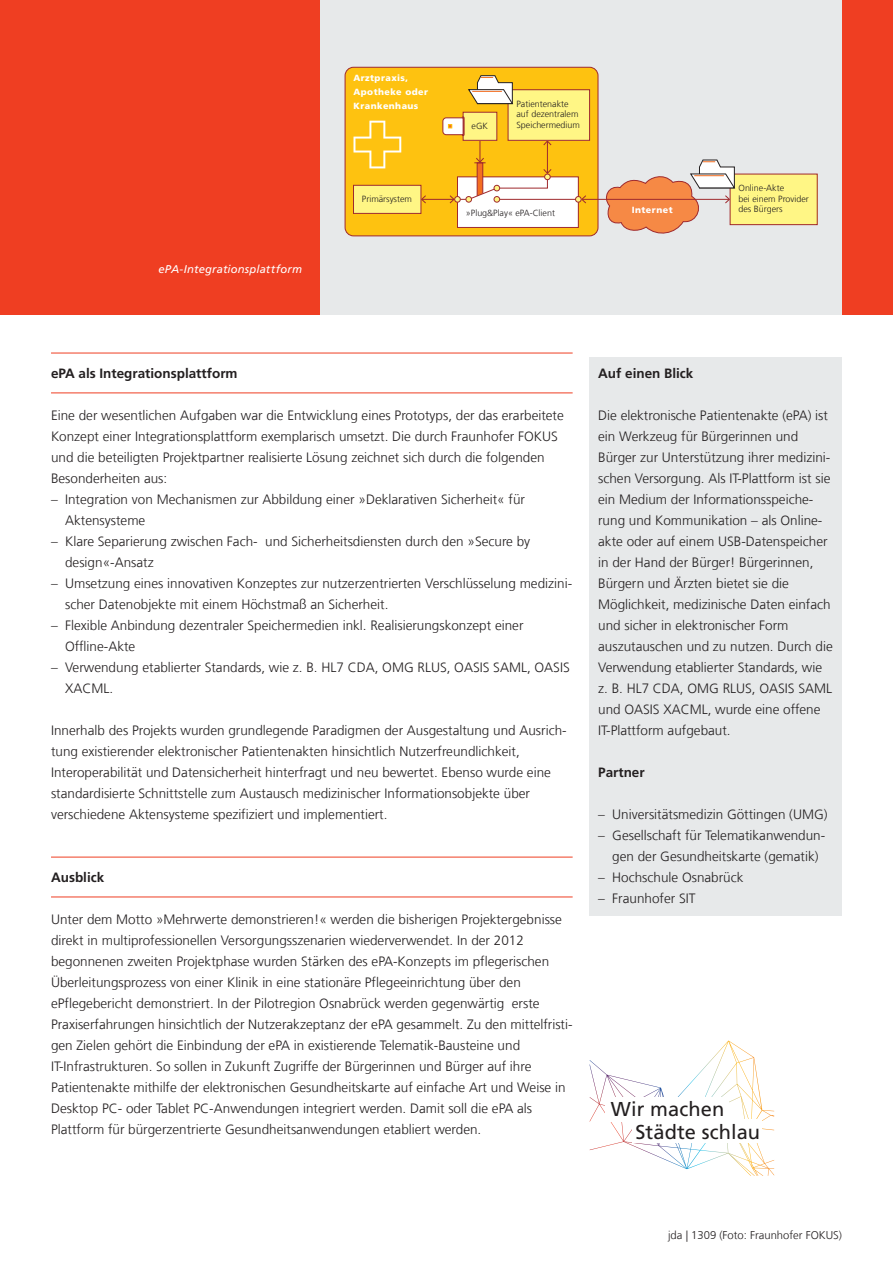
<style>
.page{position:relative;width:893px;height:1263px;background:#fff}
.page>*{position:absolute;margin:0;border:0;box-sizing:border-box;transform-origin:0 0}
.t1{font:20.1px/22.6px "Frutiger LT Com";letter-spacing:.005em;color:#231f20}
.Running_text{font:300 13.5px/21px "Frutiger LT Com";color:#231f20}
.Running_text_without{font:300 13.5px/21px "Frutiger LT Com";color:#231f20}
.Subheadline_1__level{font:700 13.5px "Frutiger LT Com";color:#231f20}
.Subheadline_2__level{font:700 13.5px "Frutiger LT Com";color:#231f20}
.Copyright{font:300 11.25px "Frutiger LT Com";color:#231f20}
.Picture_caption_WHIT{font:italic 11.25px "Frutiger LT Com";letter-spacing:.015em;color:#fff}
.t2{font:300 8.85px/10.6px "Frutiger LT Com";color:#231f20}
.t3{font:900 8.85px/14px "Frutiger LT Com";letter-spacing:.05em;color:#fff}
</style>
<div class="page">
<div style="left:0;top:0;width:893px;height:315px;background:#ef3e22"></div>
<div style="left:320px;top:0;width:522px;height:315px;background:#e7e9ea"></div>
<div style="left:345px;top:67px;width:253px;height:169px;background:#fec210;border-radius:8px"></div>
<div style="left:345px;top:67px;width:253px;height:169px;border:1px solid #9f292d;border-radius:8px"></div>
<hr style="left:422px;top:199px;width:32px;height:1px;background:#9f292d">
<svg style="left:421px;top:195px;width:5px;height:8px"></svg>
<hr style="left:582px;top:199px;width:147px;height:1px;background:#9f292d">
<hr style="left:547px;top:141px;width:1px;height:32px;background:#9f292d">
<svg style="left:543px;top:141px;width:8px;height:4px"></svg>
<hr style="left:479px;top:129px;width:1px;height:33px;background:#9f292d">
<div style="left:508px;top:90px;width:82px;height:50px;background:#fff685"></div>
<div style="left:508px;top:89px;width:82px;height:52px;border:1px solid #9f292d"></div>
<div style="left:730px;top:174px;width:87px;height:51px;background:#fff685"></div>
<div style="left:730px;top:174px;width:87px;height:51px;border:1px solid #9f292d"></div>
<div style="left:463px;top:112px;width:34px;height:28px;background:#fff685"></div>
<div style="left:463px;top:112px;width:34px;height:29px;border:1px solid #9f292d"></div>
<div style="left:457px;top:177px;width:121px;height:50px;background:#fff"></div>
<div style="left:457px;top:177px;width:122px;height:51px;border:1px solid #9f292d"></div>
<div style="left:353px;top:185px;width:68px;height:28px;background:#fff685"></div>
<div style="left:353px;top:185px;width:68px;height:29px;border:1px solid #9f292d"></div>
<hr style="left:500px;top:199px;width:78px;height:1px;background:#9f292d">
<svg style="left:353px;top:121px;width:48px;height:47px"></svg>
<svg style="left:575px;top:195px;width:11px;height:8px"></svg>
<svg style="left:450px;top:158px;width:101px;height:45px"></svg>
<hr style="left:462px;top:118px;width:3px;height:17px;background:#9f292d">
<svg style="left:442px;top:117px;width:22px;height:18px"></svg>
<svg style="left:468px;top:75px;width:45px;height:29px"></svg>
<svg style="left:602px;top:159px;width:133px;height:75px"></svg>
<hr style="left:51px;top:353px;width:522px;height:1px;background:#ef3e22">
<hr style="left:51px;top:392px;width:522px;height:1px;background:#ef3e22">
<hr style="left:51px;top:857px;width:522px;height:1px;background:#ef3e22">
<hr style="left:51px;top:896px;width:522px;height:1px;background:#ef3e22">
<div style="left:590px;top:357px;width:252px;height:558px;background:#e7e9ea"></div>
<svg style="left:590px;top:1040px;width:184px;height:136px"></svg>
<div style="left:605px;top:1097px;width:123px;height:25px;background:#fff"></div>
<div style="left:633px;top:1119px;width:129px;height:23px;background:#fff"></div>
<p class="Picture_caption_WHIT" style="left:158px;top:262px;width:145px">ePA-Integrationsplattform</p>
<p class="t3" style="left:353px;top:71px;width:76px">Arztpraxis,<br>Apotheke oder<br>Krankenhaus</p>
<p class="t2" style="left:362px;top:194px;width:52px">Primärsystem</p>
<p class="t2" style="left:472px;top:121px;width:18px">eGK</p>
<p class="t2" style="left:516px;top:98px;width:65px">Patientenakte auf dezentralem<br>Speichermedium</p>
<p class="t2" style="left:466px;top:208px;width:91px">»Plug&amp;Play« ePA-Client</p>
<p class="t3" style="left:632px;top:203px;width:42px">Internet</p>
<p class="t2" style="left:738px;top:183px;width:72px">Online-Akte<br>bei einem Provider des Bürgers</p>
<p class="Subheadline_1__level" style="left:51px;top:365px;width:188px">ePA als Integrationsplattform</p>
<p class="Running_text_without" style="left:51px;top:405px;width:514px">Eine der wesentlichen Aufgaben war die Entwicklung eines Prototyps, der das erarbeitete Konzept einer Integrationsplattform exemplarisch umsetzt. Die durch Fraunhofer FOKUS und die beteiligten Projektpartner realisierte Lösung zeichnet sich durch die folgenden Besonderheiten aus:</p>
<p class="Running_text" style="left:65px;top:489px;width:461px;text-indent:-14px">– Integration von Mechanismen zur Abbildung einer »Deklarativen Sicherheit« für<br>Aktensysteme</p>
<p class="Running_text" style="left:65px;top:531px;width:467px;text-indent:-14px">– Klare Separierung zwischen Fach- und Sicherheitsdiensten durch den »Secure by design«-Ansatz</p>
<p class="Running_text" style="left:65px;top:573px;width:509px;text-indent:-14px">– Umsetzung eines innovativen Konzeptes zur nutzerzentrierten Verschlüsselung medizini&shy;scher Datenobjekte mit einem Höchstmaß an Sicherheit.</p>
<p class="Running_text" style="left:65px;top:615px;width:460px;text-indent:-14px">– Flexible Anbindung dezentraler Speichermedien inkl. Realisierungskonzept einer<br>Offline-Akte</p>
<p class="Running_text" style="left:65px;top:657px;width:506px;text-indent:-14px">– Verwendung etablierter Standards, wie z. B. HL7 CDA, OMG RLUS, OASIS SAML, OASIS<br>XACML.</p>
<p class="Running_text" style="left:51px;top:720px;width:517px">Innerhalb des Projekts wurden grundlegende Paradigmen der Ausgestaltung und Ausrich&shy;tung existierender elektronischer Patientenakten hinsichtlich Nutzerfreundlichkeit, Interoperabilität und Datensicherheit hinterfragt und neu bewertet. Ebenso wurde eine standardisierte Schnittstelle zum Austausch medizinischer Informationsobjekte über verschiedene Aktensysteme spezifiziert und implementiert.</p>
<p class="Subheadline_1__level" style="left:51px;top:869px;width:55px">Ausblick</p>
<p class="Running_text" style="left:51px;top:909px;width:523px">Unter dem Motto »Mehrwerte demonstrieren!« werden die bisherigen Projektergebnisse direkt in multiprofessionellen Versorgungsszenarien wiederverwendet. In der 2012 begonnenen zweiten Projektphase wurden Stärken des ePA-Konzepts im pflegerischen Überleitungsprozess von einer Klinik in eine stationäre Pflegeeinrichtung über den ePflegebericht demonstriert. In der Pilotregion Osnabrück werden gegenwärtig erste Praxiserfahrungen hinsichtlich der Nutzerakzeptanz der ePA gesammelt. Zu den mittelfristi&shy;gen Zielen gehört die Einbindung der ePA in existierende Telematik-Bausteine und IT-Infrastrukturen. So sollen in Zukunft Zugriffe der Bürgerinnen und Bürger auf ihre Patientenakte mithilfe der elektronischen Gesundheitskarte auf einfache Art und Weise in Desktop PC- oder Tablet PC-Anwendungen integriert werden. Damit soll die ePA als Plattform für bürgerzentrierte Gesundheitsanwendungen etabliert werden.</p>
<p class="Subheadline_2__level" style="left:598px;top:365px;width:97px">Auf einen Blick</p>
<p class="Running_text" style="left:598px;top:405px;width:236px">Die elektronische Patientenakte (ePA) ist ein Werkzeug für Bürgerinnen und Bürger zur Unterstützung ihrer medizini&shy;schen Versorgung. Als IT-Plattform ist sie ein Medium der Informationsspeiche&shy;rung und Kommunikation – als Online&shy;akte oder auf einem USB-Datenspeicher in der Hand der Bürger! Bürgerinnen, Bürgern und Ärzten bietet sie die Möglichkeit, medizinische Daten einfach und sicher in elektronischer Form auszutauschen und zu nutzen. Durch die Verwendung etablierter Standards, wie z. B. HL7 CDA, OMG RLUS, OASIS SAML und OASIS XACML, wurde eine offene IT-Plattform aufgebaut.</p>
<p class="Subheadline_2__level" style="left:598px;top:764px;width:48px">Partner</p>
<p class="Running_text" style="left:598px;top:804px;width:231px">– Universitätsmedizin Göttingen (UMG)</p>
<p class="Running_text" style="left:598px;top:825px;width:229px;text-align:center">– Gesellschaft für Telematikanwendun&shy;gen der Gesundheitskarte (gematik)</p>
<p class="Running_text" style="left:598px;top:867px;width:147px">– Hochschule Osnabrück</p>
<p class="Running_text" style="left:598px;top:888px;width:99px">– Fraunhofer SIT</p>
<p class="t1" style="left:635px;top:1098px;width:126px;text-indent:-25px">Wir machen<br>Städte schlau</p>
<p class="Copyright" style="left:668px;top:1228px;width:175px">jda | 1309 (Foto: Fraunhofer FOKUS)</p>
</div>
